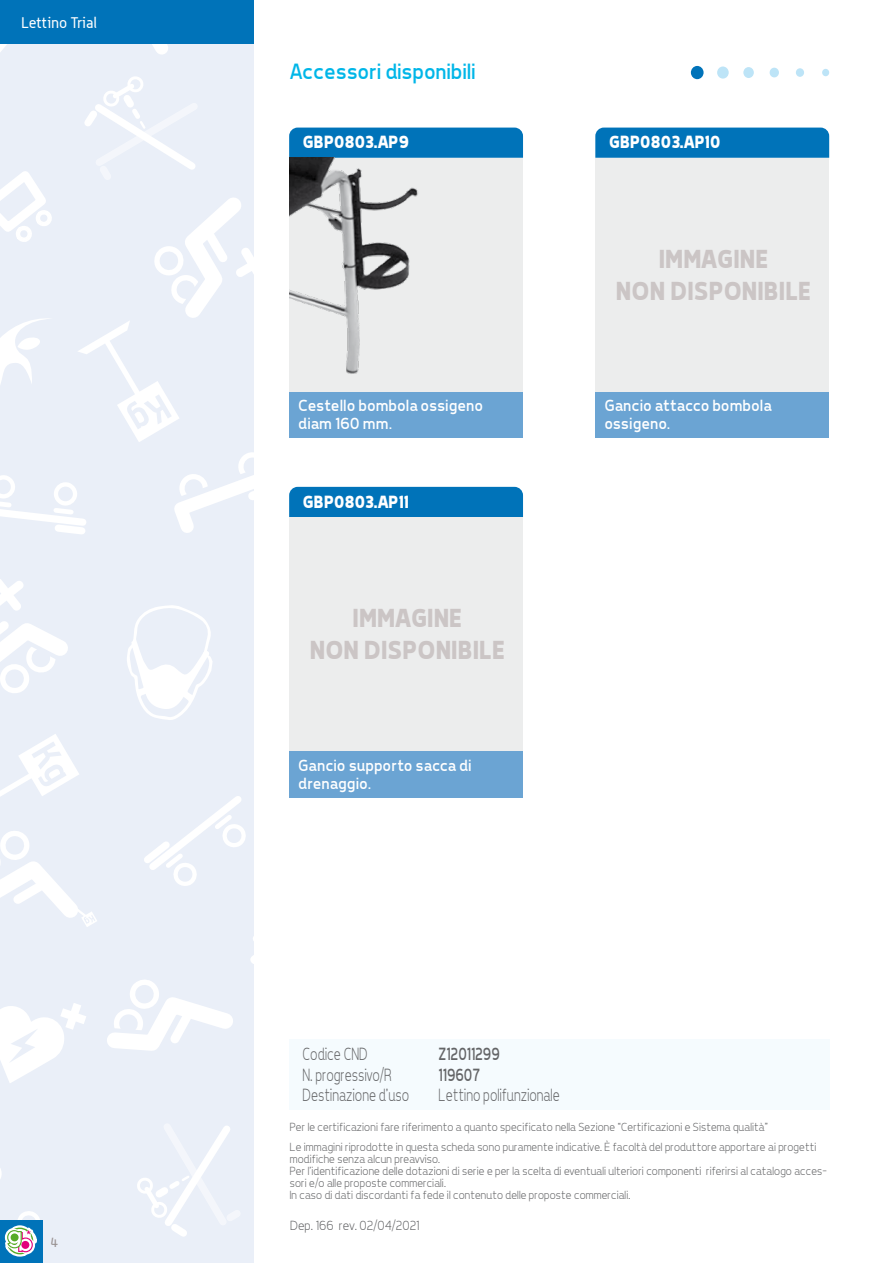
<style>
.page{position:relative;width:893px;height:1263px;background:#fff}
.page>*{position:absolute;margin:0;border:0;box-sizing:border-box;transform-origin:0 0}
.t1{font:700 26.55px/32px "Tepeno Sans";color:#cbc5c5;text-align:center}
.t2{font:22.5px "Tepeno Sans";color:#00b6e8}
.t3{font:300 18px "Tepeno Sans";color:#646567;scale:.8 1}
.t4{font:700 18px "Tepeno Sans";color:#fff}
.t5{font:18px "Tepeno Sans";color:#646567;scale:.8 1}
.t6{font:16.5px/18px "Tepeno Sans";letter-spacing:.015em;color:#fff}
.t7{font:15px "Alwyn";color:#fff}
.t8{font:300 13.5px "Tepeno Sans";color:#646567}
.t9{font:13.5px "Alwyn";color:#989191}
.t10{font:300 12px/12px "Tepeno Sans";color:#646567}
</style>
<div class="page">
<div style="left:0;top:0;width:253px;height:1263px;background:#eaeff8"></div>
<svg style="left:152px;top:44px;width:16px;height:11px"></svg>
<svg style="left:107px;top:980px;width:126px;height:71px"></svg>
<svg style="left:144px;top:796px;width:102px;height:90px"></svg>
<svg style="left:0;top:579px;width:68px;height:114px"></svg>
<svg style="left:0;top:171px;width:52px;height:71px"></svg>
<svg style="left:0;top:318px;width:49px;height:66px"></svg>
<svg style="left:0;top:475px;width:86px;height:59px"></svg>
<svg style="left:0;top:734px;width:97px;height:193px"></svg>
<svg style="left:137px;top:1126px;width:93px;height:111px"></svg>
<svg style="left:174px;top:452px;width:79px;height:81px"></svg>
<svg style="left:0;top:44px;width:7px;height:8px"></svg>
<svg style="left:250px;top:956px;width:3px;height:7px"></svg>
<svg style="left:78px;top:76px;width:175px;height:366px"></svg>
<svg style="left:0;top:1003px;width:86px;height:80px"></svg>
<svg style="left:127px;top:605px;width:86px;height:115px"></svg>
<div style="left:0;top:0;width:253px;height:44px;background:#0073b9"></div>
<svg style="left:0;top:1168px;width:43px;height:95px"></svg>
<div style="left:289px;top:1039px;width:540px;height:71px;background:#f5fbfe"></div>
<div style="left:289px;top:392px;width:234px;height:46px;background:#6ba4d3"></div>
<div style="left:289px;top:128px;width:234px;height:30px;background:#0073b9"></div>
<img style="left:289px;top:158px;width:234px;height:234px">
<div style="left:822px;top:69px;width:7px;height:7px;background:#bde4f7;border-radius:50%"></div>
<div style="left:796px;top:68px;width:8px;height:9px;background:#bde4f7;border-radius:50%"></div>
<div style="left:769px;top:68px;width:10px;height:9px;background:#bde4f7;border-radius:50%"></div>
<div style="left:743px;top:67px;width:11px;height:11px;background:#bde4f7;border-radius:50%"></div>
<div style="left:717px;top:66px;width:12px;height:13px;background:#bde4f7;border-radius:50%"></div>
<div style="left:691px;top:66px;width:13px;height:13px;background:#0073b9;border-radius:50%"></div>
<div style="left:595px;top:392px;width:234px;height:46px;background:#6ba4d3"></div>
<div style="left:595px;top:128px;width:234px;height:30px;background:#0073b9"></div>
<div style="left:595px;top:158px;width:234px;height:234px;background:#eceded"></div>
<div style="left:289px;top:751px;width:234px;height:46px;background:#6ba4d3"></div>
<div style="left:289px;top:487px;width:234px;height:30px;background:#0073b9"></div>
<div style="left:289px;top:517px;width:234px;height:234px;background:#eceded"></div>
<p class="t7" style="left:21px;top:14px;width:77px">Lettino Trial</p>
<p class="t9" style="left:51px;top:1234px;width:9px">4</p>
<h2 class="t2" style="left:289px;top:58px;width:187px">Accessori disponibili</h2>
<h3 class="t4" style="left:302px;top:132px;width:108px">GBP0803.AP9</h3>
<h3 class="t6" style="left:298px;top:396px;width:186px">Cestello bombola ossigeno diam 160 mm.</h3>
<h3 class="t4" style="left:302px;top:491px;width:108px">GBP0803.AP11</h3>
<h1 class="t1" style="left:308px;top:601px;width:197px">IMMAGINE<br>NON DISPONIBILE</h1>
<h3 class="t6" style="left:298px;top:756px;width:174px">Gancio supporto sacca di drenaggio.</h3>
<h3 class="t4" style="left:608px;top:132px;width:113px">GBP0803.AP10</h3>
<h1 class="t1" style="left:615px;top:242px;width:197px">IMMAGINE<br>NON DISPONIBILE</h1>
<h3 class="t6" style="left:604px;top:396px;width:168px">Gancio attacco bombola ossigeno.</h3>
<h3 class="t3" style="left:302px;top:1044px;width:83px">Codice CND</h3>
<h3 class="t5" style="left:438px;top:1044px;width:78px">Z12011299</h3>
<h3 class="t3" style="left:302px;top:1065px;width:113px">N. progressivo/R</h3>
<h3 class="t5" style="left:438px;top:1065px;width:53px">119607</h3>
<h3 class="t3" style="left:302px;top:1084px;width:135px">Destinazione d’uso</h3>
<h3 class="t3" style="left:438px;top:1084px;width:153px">Lettino polifunzionale</h3>
<p class="t10" style="left:289px;top:1116px;width:528px;line-height:20.5px">Per le certificazioni fare riferimento a quanto specificato nella Sezione “Certificazioni e Sistema qualità”<br>Le immagini riprodotte in questa scheda sono puramente indicative. È facoltà del produttore apportare ai progetti</p>
<p class="t10" style="left:289px;top:1153px;width:539px">modifiche senza alcun preavviso.<br>Per l’identificazione delle dotazioni di serie e per la scelta di eventuali ulteriori componenti riferirsi al catalogo acces&shy;sori e/o alle proposte commerciali.<br>In caso di dati discordanti fa fede il contenuto delle proposte commerciali.</p>
<p class="t8" style="left:289px;top:1217px;width:131px">Dep. 166 rev. 02/04/2021</p>
</div>
